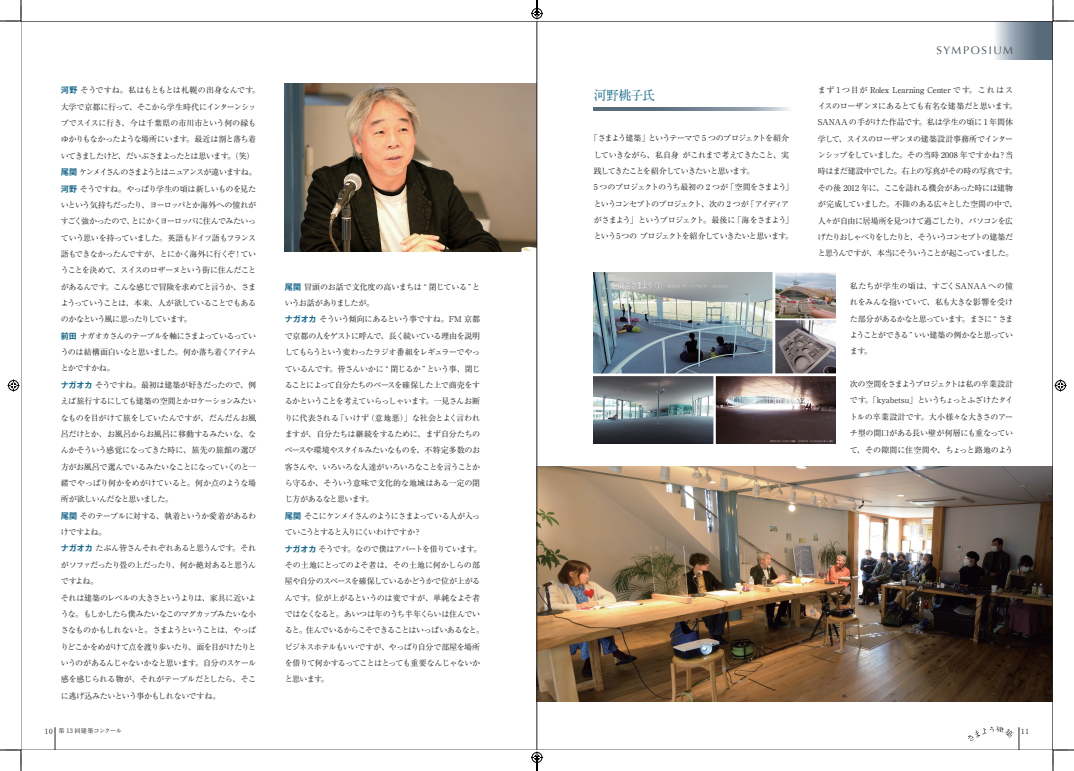
<style>
.page{position:relative;width:1074px;height:771px;background:#fff}
.page>*{position:absolute;margin:0;border:0;box-sizing:border-box;transform-origin:0 0}
.t1{font:700 12.8px "A1 Mincho Std";letter-spacing:-.045em;color:#1d6b8b}
.t2{font:11px "Optima";letter-spacing:.145em;color:#475359}
.t3{font:8.1px/16.3px "Ryumin Pr 6 N";letter-spacing:-.06em;color:#231f20}
.t4{font:8.1px/16.3px "Ryumin Pr 6 N";letter-spacing:-.09em;color:#231f20}
.t5{font:7.1px "Ryumin Pr 6";color:#231f20}
.t6{font:6.2px "Ryumin Pr 6 N";letter-spacing:-.04em;color:#231f20}
.s1{font-family:"Axis Basic Pro N B";color:#1d6b8b}
.s2{font-family:"Ryumin Pr 6";font-size:7.1px}
</style>
<div class="page">
<svg style="left:996px;top:23px;width:55px;height:37px;background:#8795a3"></svg>
<svg style="left:55px;top:727px;width:1px;height:21px"></svg>
<svg style="left:968px;top:726px;width:51px;height:22px"></svg>
<img style="left:285px;top:83px;width:252px;height:168px">
<img style="left:538px;top:466px;width:513px;height:235px">
<img style="left:594px;top:272px;width:242px;height:171px">
<svg style="left:594px;top:108px;width:195px;height:2px"></svg>
<hr style="left:537px;top:21px;width:1px;height:729px;background:#231f20">
<svg style="left:0;top:0;width:22px;height:22px"></svg>
<svg style="left:0;top:749px;width:22px;height:22px"></svg>
<svg style="left:1052px;top:0;width:22px;height:22px"></svg>
<svg style="left:1052px;top:749px;width:22px;height:22px"></svg>
<svg style="left:8px;top:379px;width:12px;height:12px"></svg>
<svg style="left:1054px;top:379px;width:12px;height:12px"></svg>
<svg style="left:531px;top:0;width:12px;height:20px"></svg>
<svg style="left:531px;top:751px;width:12px;height:20px"></svg>
<p class="t3" style="left:61px;top:82px;width:201px"><span class="s1">河野</span> そうですね。私はもともとは札幌の出身なんです。大学で京都に行って、そこから学生時代にインターンシップでスイスに行き、今は千葉県の市川市という何の縁もゆかりもなかったような場所にいます。最近は割と落ち着いてきましたけど、だいぶさまよったとは思います。（笑）<span class="s1">尾関</span> ケンメイさんのさまようとはニュアンスが違いますね。<span class="s1">河野</span> そうですね。やっぱり学生の頃は新しいものを見たいという気持ちだったり、ヨーロッパとか海外への憧れがすごく強かったので、とにかくヨーロッパに住んでみたいっていう思いを持っていました。英語もドイツ語もフランス語もできなかったんですが、とにかく海外に行くぞ！ていうことを決めて、スイスのロザーヌという街に住んだことがあるんです。こんな感じで冒険を求めてと言うか、さまようっていうことは、本来、人が欲していることでもあるのかなという風に思ったりしています。<br><span class="s1">前田</span> ナガオカさんのテーブルを軸にさまよっているっていうのは結構面白いなと思いました。何か落ち着くアイテムとかですかね。<br><span class="s1">ナガオカ</span> そうですね。最初は建築が好きだったので、例えば旅行するにしても建築の空間とかロケーションみたいなものを目がけて旅をしていたんですが、だんだんお風呂だけとか、お風呂からお風呂に移動するみたいな、なんかそういう感覚になってきた時に、旅先の旅館の選び方がお風呂で選んでいるみたいなことになっていくのと一緒でやっぱり何かをめがけていると。何か点のような場所が欲しいんだなと思いました。<br><span class="s1">尾関</span> そのテーブルに対する、執着というか愛着があるわけですよね。<br><span class="s1">ナガオカ</span> たぶん皆さんそれぞれあると思うんです。それがソファだったり畳の上だったり、何か絶対あると思うんですよね。<br>それは建築のレベルの大きさというよりは、家具に近いような。もしかしたら僕みたいなこのマグカップみたいな小さなものかもしれないと。さまようということは、やっぱりどこかをめがけて点を渡り歩いたり、面を目がけたりというのがあるんじゃないかなと思います。自分のスケール感を感じられる物が、それがテーブルだとしたら、そこに逃げ込みたいという事かもしれないですね。</p>
<p class="t3" style="left:285px;top:278px;width:201px"><span class="s1">尾関</span> 冒頭のお話で文化度の高いまちは “ 閉じている”というお話がありましたが。<br><span class="s1">ナガオカ</span> そういう傾向にあるという事ですね。FM 京都で京都の人をゲストに呼んで、長く続いている理由を説明してもらうという変わったラジオ番組をレギュラーでやっているんです。皆さんいかに “ 閉じるか ” という事、閉じることによって自分たちのペースを確保した上で商売をするかということを考えていらっしゃいます。一見さんお断りに代表される「いけず（意地悪）」な社会とよく言われますが、自分たちは継続をするために、まず自分たちのペースや環境やスタイルみたいなものを、不特定多数のお客さんや、いろいろな人達がいろいろなことを言うことから守るか、そういう意味で文化的な地域はある一定の閉じ方があるなと思います。<br><span class="s1">尾関</span> そこにケンメイさんのようにさまよっている人が入っていこうとすると入りにくいわけですか？<br><span class="s1">ナガオカ</span> そうです。なので僕はアパートを借りています。その土地にとってのよそ者は、その土地に何かしらの部屋や自分のスペースを確保しているかどうかで位が上がるんです。位が上がるというのは変ですが、単純なよそ者ではなくなると。あいつは年のうち半年くらいは住んでいると。住んでいるからこそできることはいっぱいあるなと。ビジネスホテルもいいですが、やっぱり自分で部屋を場所を借りて何かするってことはとっても重要なんじゃないかと思います。</p>
<h1 class="t1" style="left:594px;top:85px;width:63px">河野桃子氏</h1>
<p class="t4" style="left:594px;top:130px;width:201px;text-indent:-4px">「さまよう建築」というテーマで 5 つのプロジェクトを紹介していきながら、私自身 がこれまで考えてきたこと、実践してきたことを紹介していきたいと思います。<br>5 つのプロジェクトのうち最初の 2 つが「空間をさまよう」というコンセプトのプロジェクト、次の 2 つが「アイディアがさまよう」というプロジェクト。最後に「海をさまよう」という5 つの プロジェクトを紹介していきたいと思います。</p>
<h2 class="t2" style="left:936px;top:44px;width:78px">SYMPOSIUM</h2>
<p class="t3" style="left:818px;top:81px;width:201px">まず 1 つ目が Rolex Learning Center です。これはスイスのローザンヌにあるとても有名な建築だと思います。<br>SANAA の手がけた作品です。私は学生の頃に 1 年間休学して、スイスのローザンヌの建築設計事務所でインターンシップをしていました。その当時 2008 年ですかね？当時はまだ建設中でした。右上の写真がその時の写真です。その後 2012 年に、ここを訪れる機会があった時には建物が完成していました。不陸のある広々とした空間の中で、人々が自由に居場所を見つけて過ごしたり、パソコンを広げたりおしゃべりをしたりと、そういうコンセプトの建築だと思うんですが、本当にそういうことが起こっていました。</p>
<p class="t3" style="left:850px;top:277px;width:165px;text-align:justify">私たちが学生の頃は、すごくSANAA への憧れをみんな抱いていて、私も大きな影響を受けた部分があるかなと思っています。まさに “ さまようことができる ” いい建築の例かなと思っています。</p>
<p class="t3" style="left:850px;top:375px;width:165px;text-align:justify">次の空間をさまようプロジェクトは私の卒業設計です。「kyabetsu」というちょっとふざけたタイトルの卒業設計です。大小様々な大きさのアーチ型の開口がある長い壁が何層にも重なっていて、その隙間に住空間や、ちょっと路地のよう</p>
<p class="t6" style="left:45px;top:725px;width:79px"><span class="s2">10</span> 第 13 回建築コンクール</p>
<p class="t5" style="left:1021px;top:725px;width:9px">11</p>
</div>
